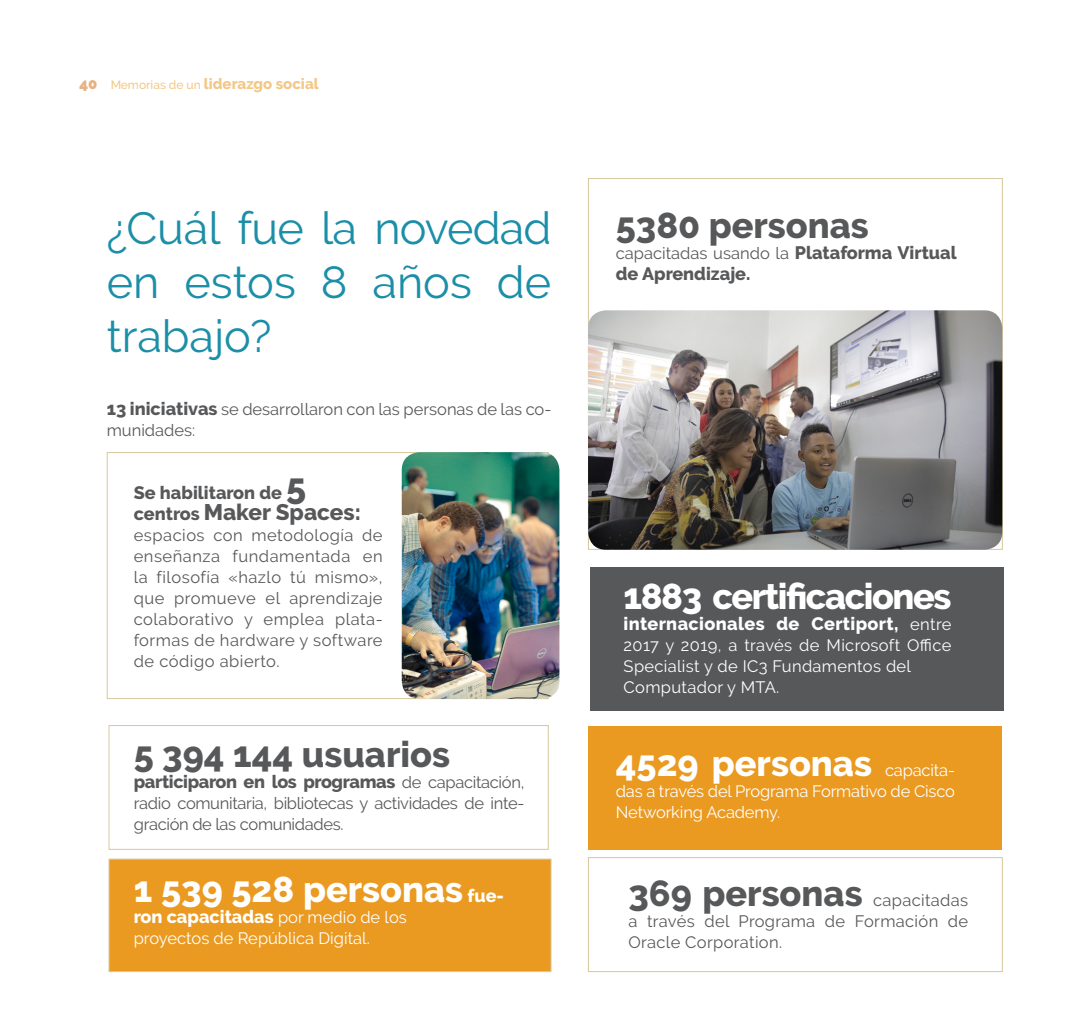
<style>
.page{position:relative;width:1080px;height:1026px;background:#fff}
.page>*{position:absolute;margin:0;border:0;box-sizing:border-box;transform-origin:0 0}
.t1{font:45px/54px "Raleway";color:#1b8ea8;text-align:justify}
.t2{font:800 36px "Raleway";color:#57585a}
.t3{font:800 36px "Raleway";color:#fff}
.t4{font:800 36px "Raleway";letter-spacing:-.04em;color:#fff}
.t5{font:800 22.5px "Raleway";color:#57585a}
.t6{font:800 18px "Raleway";letter-spacing:-.02em;color:#57585a}
.t7{font:800 18px "Raleway";letter-spacing:.02em;color:#fff}
.t8{font:800 18px "Raleway";color:#57585a}
.t9{font:800 18px "Raleway";color:#fff}
.t10{font:16.5px/21px "Raleway";color:#57585a}
.t11{font:16.5px/21px "Raleway";color:#fff}
.t12{font:16.5px/21px "Raleway";letter-spacing:.02em;color:#fff}
.t13{font:16.5px/21px "Raleway";letter-spacing:-.02em;color:#57585a}
.t14{font:16.5px/21px "Raleway";letter-spacing:.02em;color:#57585a}
.t15{font:800 15px "Raleway";color:#ea9a21}
.s1{font-weight:900;color:#e7b283}
.s2{font-weight:500;font-size:12px}
.s3{font-weight:800;font-size:18px}
.s4{font-size:36px}
.s5{font-size:18px}
.s6{font-weight:400;font-size:16.5px}
</style>
<div class="page">
<div style="left:590px;top:568px;width:414px;height:143px;background:#57585a"></div>
<div style="left:109px;top:859px;width:442px;height:113px;background:#ea9a21;border:1px solid #d6c89c"></div>
<div style="left:109px;top:725px;width:440px;height:125px;border:1px solid #d6c89c"></div>
<div style="left:588px;top:726px;width:414px;height:124px;background:#ea9a21"></div>
<div style="left:588px;top:857px;width:415px;height:115px;border:1px solid #d6c89c"></div>
<img style="left:402px;top:452px;width:157px;height:247px">
<img style="left:588px;top:310px;width:414px;height:240px">
<p class="t15" style="left:80px;top:75px;width:241px"><span class="s1">40</span> <span class="s2">Memorias de un</span> liderazgo social</p>
<p class="t1" style="left:107px;top:201px;width:446px">¿Cuál fue la novedad en estos 8 años de trabajo?</p>
<p class="t10" style="left:107px;top:399px;width:446px"><span class="s3">13 iniciativas</span> se desarrollaron con las personas de las co&shy;munidades:</p>
<p class="t8" style="left:134px;top:482px;width:174px">Se habilitaron de <span class="s4">5</span></p>
<p class="t5" style="left:134px;top:499px;width:229px"><span class="s5">centros</span> Maker Spaces:</p>
<p class="t10" style="left:134px;top:525px;width:250px;text-align:justify">espacios con metodología de enseñanza fundamentada en la filosofía «hazlo tú mismo», que promueve el aprendizaje colaborativo y emplea plata&shy;formas de hardware y software de código abierto.</p>
<p class="t2" style="left:134px;top:734px;width:318px">5 394 144 usuarios</p>
<p class="t6" style="left:134px;top:772px;width:392px">participaron en los programas <span class="s6">de capacitación,</span></p>
<p class="t13" style="left:134px;top:793px;width:392px">radio comunitaria, bibliotecas y actividades de inte&shy;gración de las comunidades.</p>
<p class="t3" style="left:134px;top:869px;width:372px">1 539 528 personas <span class="s5">fue-</span></p>
<p class="t9" style="left:134px;top:907px;width:275px">ron capacitadas <span class="s6">por medio de los</span></p>
<p class="t11" style="left:134px;top:928px;width:238px">proyectos de República Digital.</p>
<p class="t2" style="left:616px;top:205px;width:255px">5380 personas</p>
<p class="t10" style="left:616px;top:243px;width:342px">capacitadas usando la <span class="s3">Plataforma Virtual</span></p>
<p class="t8" style="left:616px;top:264px;width:136px">de Aprendizaje.</p>
<p class="t4" style="left:624px;top:576px;width:329px">1883 certificaciones</p>
<p class="t7" style="left:624px;top:614px;width:329px">internacionales de Certiport, <span class="s6">entre</span></p>
<p class="t12" style="left:624px;top:635px;width:329px">2017 y 2019, a través de Microsoft Office<br>Specialist y de IC3 Fundamentos del</p>
<p class="t12" style="left:624px;top:677px;width:157px">Computador y MTA.</p>
<p class="t3" style="left:616px;top:743px;width:341px">4529 personas <span class="s6">capacita-</span></p>
<p class="t11" style="left:616px;top:781px;width:341px">das a través del Programa Formativo de Cisco<br>Networking Academy.</p>
<p class="t2" style="left:628px;top:873px;width:341px">369 personas <span class="s6">capacitadas</span></p>
<p class="t14" style="left:628px;top:911px;width:341px">a través del Programa de Formación de<br>Oracle Corporation.</p>
</div>
